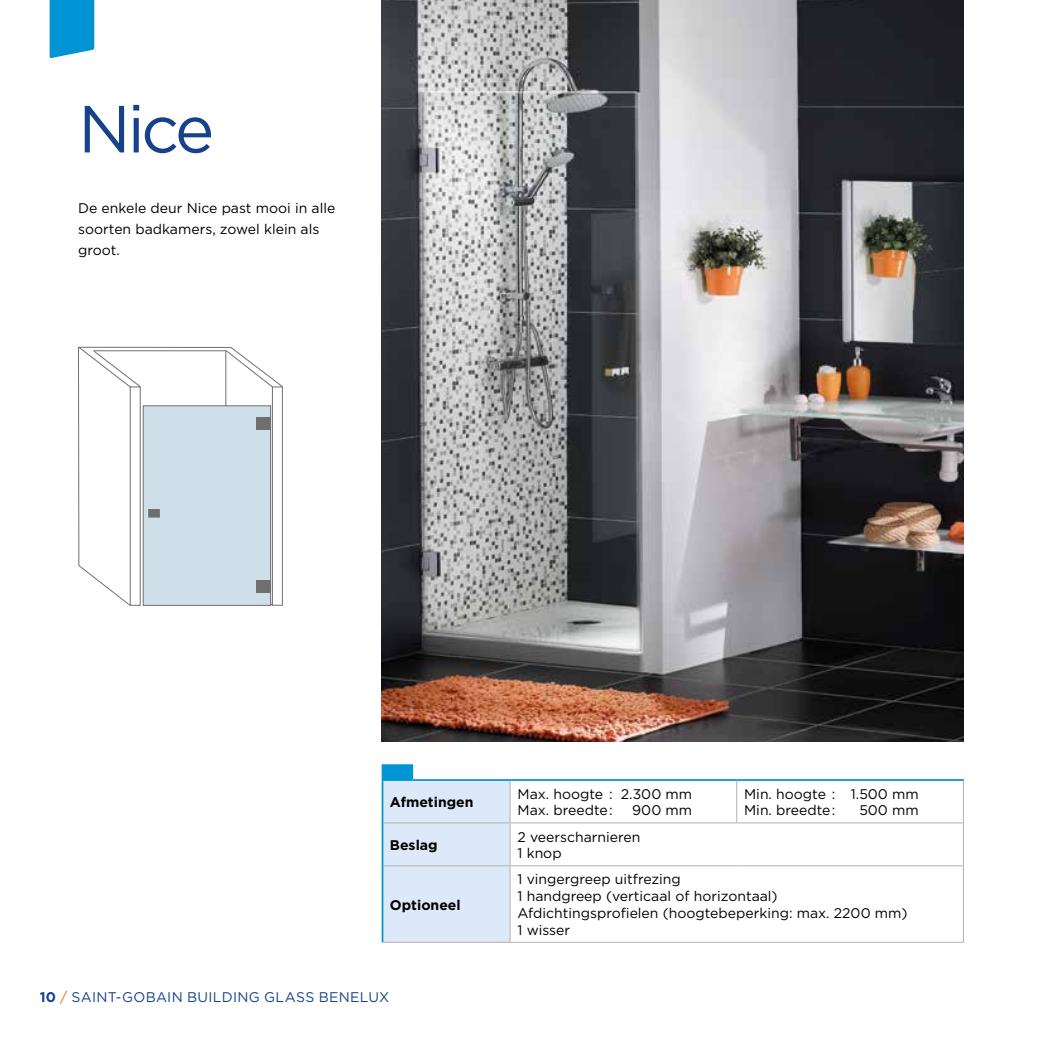
<style>
.page{position:relative;width:1042px;height:1042px;background:#fff}
.page>*{position:absolute;margin:0;border:0;box-sizing:border-box;transform-origin:0 0}
.t1{font:66.5px "Gotham";color:#17428b}
.t2{font:14px/16.8px "Gotham";color:#000}
.t3{font:14px "Gotham";letter-spacing:.025em;color:#17428b}
.t4{font:700 14px "Gotham";color:#000}
.s1{font-weight:700}
.s2{color:#ec6608}
</style>
<div class="page">
<svg style="left:50px;top:0;width:44px;height:58px;background:#119bd7"></svg>
<img style="left:382px;top:0;width:582px;height:742px">
<svg style="left:511px;top:823px;width:452px;height:119px"></svg>
<hr style="left:382px;top:764px;width:31px;height:2px;background:#0095d4">
<hr style="left:510px;top:781px;width:1px;height:41px;background:#b3b2b2">
<hr style="left:736px;top:781px;width:1px;height:41px;background:#b3b2b2">
<hr style="left:963px;top:781px;width:1px;height:41px;background:#b3b2b2">
<hr style="left:510px;top:822px;width:227px;height:1px;background:#b3b2b2">
<hr style="left:510px;top:823px;width:1px;height:42px;background:#b3b2b2">
<hr style="left:737px;top:822px;width:227px;height:1px;background:#b3b2b2">
<hr style="left:963px;top:823px;width:1px;height:42px;background:#b3b2b2">
<hr style="left:510px;top:865px;width:227px;height:1px;background:#b3b2b2">
<hr style="left:510px;top:866px;width:1px;height:76px;background:#b3b2b2">
<hr style="left:737px;top:865px;width:227px;height:1px;background:#b3b2b2">
<hr style="left:963px;top:866px;width:1px;height:76px;background:#b3b2b2">
<hr style="left:382px;top:942px;width:30px;height:1px;background:#b3b2b2">
<hr style="left:412px;top:942px;width:98px;height:1px;background:#b3b2b2">
<hr style="left:510px;top:942px;width:227px;height:1px;background:#b3b2b2">
<hr style="left:737px;top:942px;width:227px;height:1px;background:#b3b2b2">
<hr style="left:510px;top:779px;width:227px;height:2px;background:#0095d4">
<hr style="left:737px;top:779px;width:227px;height:2px;background:#0095d4">
<svg style="left:382px;top:766px;width:128px;height:176px;background:#d7e6f6"></svg>
<hr style="left:382px;top:781px;width:1px;height:42px;background:#0095d4">
<hr style="left:382px;top:823px;width:1px;height:43px;background:#0095d4">
<hr style="left:382px;top:866px;width:1px;height:76px;background:#0095d4">
<div style="left:130px;top:387px;width:11px;height:218px;background:#fff;border:1px solid #706f6f"></div>
<div style="left:272px;top:387px;width:11px;height:218px;background:#fff;border:1px solid #706f6f"></div>
<hr style="left:225px;top:351px;width:1px;height:217px;background:#706f6f">
<svg style="left:78px;top:346px;width:63px;height:42px"></svg>
<hr style="left:79px;top:347px;width:152px;height:1px;background:#706f6f">
<hr style="left:94px;top:350px;width:132px;height:1px;background:#706f6f">
<svg style="left:79px;top:565px;width:52px;height:41px"></svg>
<hr style="left:78px;top:347px;width:1px;height:219px;background:#706f6f">
<svg style="left:271px;top:567px;width:3px;height:39px"></svg>
<svg style="left:225px;top:347px;width:58px;height:41px"></svg>
<div style="left:143px;top:405px;width:128px;height:201px;background:#cedfe9;border:1px solid #706f6f"></div>
<div style="left:148px;top:509px;width:12px;height:8px;background:#706f6f;border:1px solid #706f6f"></div>
<div style="left:256px;top:580px;width:15px;height:13px;background:#706f6f"></div>
<div style="left:256px;top:417px;width:15px;height:13px;background:#706f6f"></div>
<h1 class="t1" style="left:78px;top:86px;width:138px">Nice</h1>
<p class="t2" style="left:78px;top:197px;width:259px;line-height:21px">De enkele deur Nice past mooi in alle soorten badkamers, zowel klein als groot.</p>
<p class="t4" style="left:390px;top:793px;width:85px">Afmetingen</p>
<p class="t2" style="left:517px;top:785px;width:176px">Max. hoogte : 2.300 mm<br>Max. breedte:</p>
<p class="t2" style="left:632px;top:802px;width:61px">900 mm</p>
<p class="t2" style="left:744px;top:785px;width:176px">Min. hoogte : 1.500 mm<br>Min. breedte:</p>
<p class="t2" style="left:859px;top:802px;width:61px">500 mm</p>
<p class="t4" style="left:390px;top:836px;width:49px">Beslag</p>
<p class="t2" style="left:517px;top:828px;width:124px">2 veerscharnieren<br>1 knop</p>
<p class="t4" style="left:390px;top:895px;width:72px">Optioneel</p>
<p class="t2" style="left:517px;top:871px;width:391px">1 vingergreep uitfrezing<br>1 handgreep (verticaal of horizontaal)<br>Afdichtingsprofielen (hoogtebeperking: max. 2200 mm)<br>1 wisser</p>
<p class="t3" style="left:40px;top:988px;width:351px"><span class="s1">10</span> <span class="s2">/</span> SAINT-GOBAIN BUILDING GLASS BENELUX</p>
</div>
